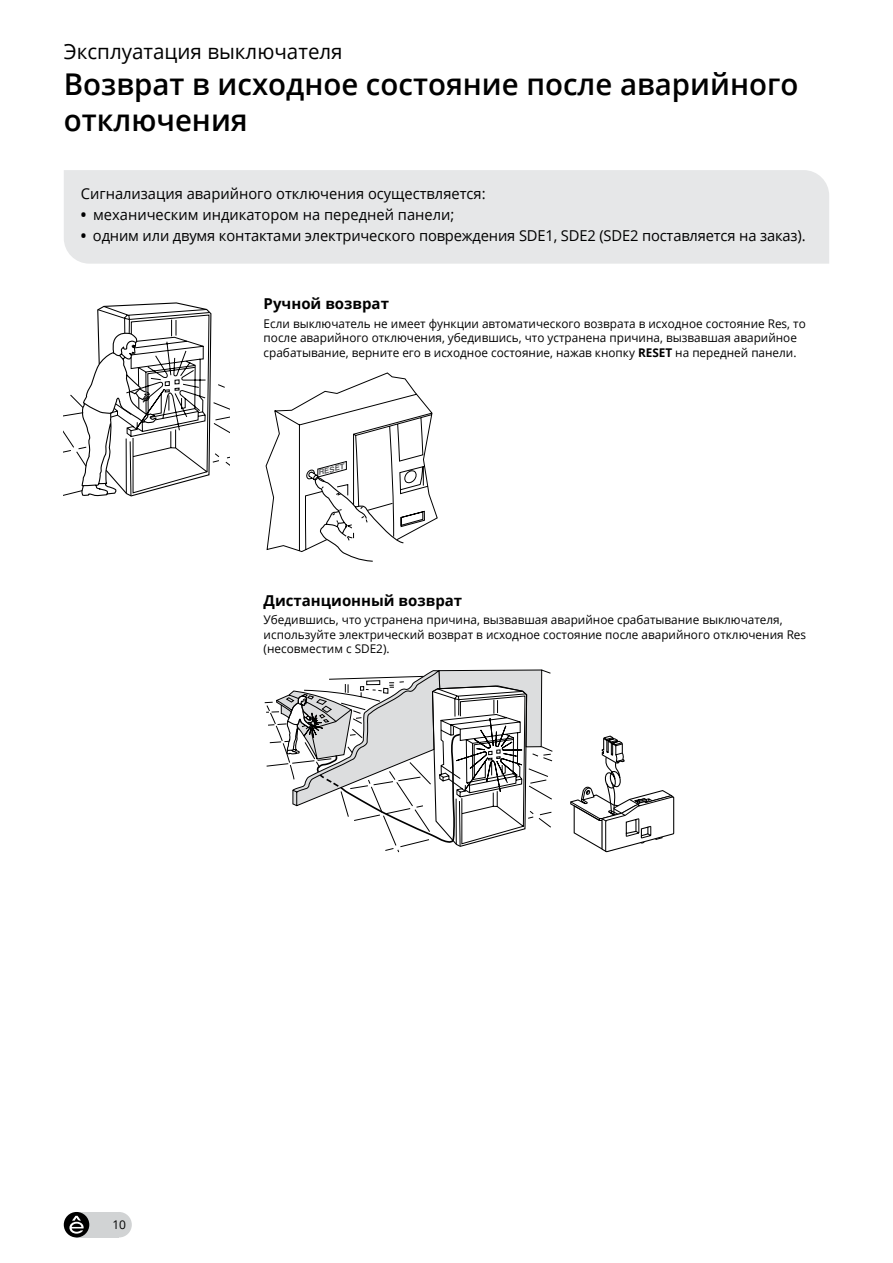
<style>
.page{position:relative;width:893px;height:1263px;background:#fff}
.page>*{position:absolute;margin:0;border:0;box-sizing:border-box;transform-origin:0 0}
.t1{font:600 30px/36px "Open Sans";color:#000}
.t2{font:21px "Open Sans";color:#000}
.t3{font:19.95px "Pragmatica C";color:#000}
.t4{font:15px "Open Sans";color:#000}
.t5{font:700 15px "Open Sans";color:#000}
.t6{font:12px/14.4px "Open Sans";color:#000}
.t7{font:italic 700 7.5px "Helvetica";color:#58595b;scale:1.07 1}
.t8{font:italic 700 3.6px "Helvetica";color:#000;scale:1.07 1}
.s1{font-weight:700}
</style>
<div class="page">
<div style="left:77px;top:1212px;width:42px;height:25px;background:#d1d3d4"></div>
<div style="left:64px;top:1212px;width:25px;height:25px;background:#000;border-radius:50%"></div>
<svg style="left:69px;top:1216px;width:15px;height:17px"></svg>
<div style="left:106px;top:1212px;width:26px;height:25px;background:#d1d3d4;border-radius:50%"></div>
<svg style="left:266px;top:372px;width:172px;height:190px"></svg>
<svg style="left:264px;top:669px;width:289px;height:184px"></svg>
<svg style="left:570px;top:735px;width:105px;height:117px"></svg>
<div style="left:64px;top:170px;width:765px;height:94px;background:#e6e7e8"></div>
<svg style="left:64px;top:302px;width:166px;height:195px"></svg>
<h2 class="t2" style="left:64px;top:37px;width:280px">Эксплуатация выключателя</h2>
<h1 class="t1" style="left:64px;top:65px;width:736px">Возврат в исходное состояние после аварийного отключения</h1>
<h3 class="t3" style="left:88px;top:74px;width:81px">Charged</h3>
<p class="t4" style="left:81px;top:183px;width:406px">Сигнализация аварийного отключения осуществляется:</p>
<p class="t4" style="left:81px;top:204px;width:375px"><span class="s1">•</span> механическим индикатором на передней панели;</p>
<p class="t4" style="left:81px;top:225px;width:724px"><span class="s1">•</span> одним или двумя контактами электрического повреждения SDE1, SDE2 (SDE2 поставляется на заказ).</p>
<p class="t5" style="left:264px;top:293px;width:127px">Ручной возврат</p>
<p class="t6" style="left:264px;top:316px;width:544px">Если выключатель не имеет функции автоматического возврата в исходное состояние Res, то после аварийного отключения, убедившись, что устранена причина, вызвавшая аварийное срабатывание, верните его в исходное состояние, нажав кнопку <span class="s1">RESET</span> на передней панели.</p>
<p class="t8" style="left:367px;top:356px;width:18px;rotate:-15deg">Push OFF</p>
<p class="t7" style="left:317px;top:468px;width:27px;rotate:-15deg">RESET</p>
<p class="t5" style="left:264px;top:590px;width:200px">Дистанционный возврат</p>
<p class="t6" style="left:264px;top:612px;width:544px">Убедившись, что устранена причина, вызвавшая аварийное срабатывание выключателя, используйте электрический возврат в исходное состояние после аварийного отключения Res (несовместим с SDE2).</p>
<p class="t6" style="left:112px;top:1217px;width:15px">10</p>
</div>
